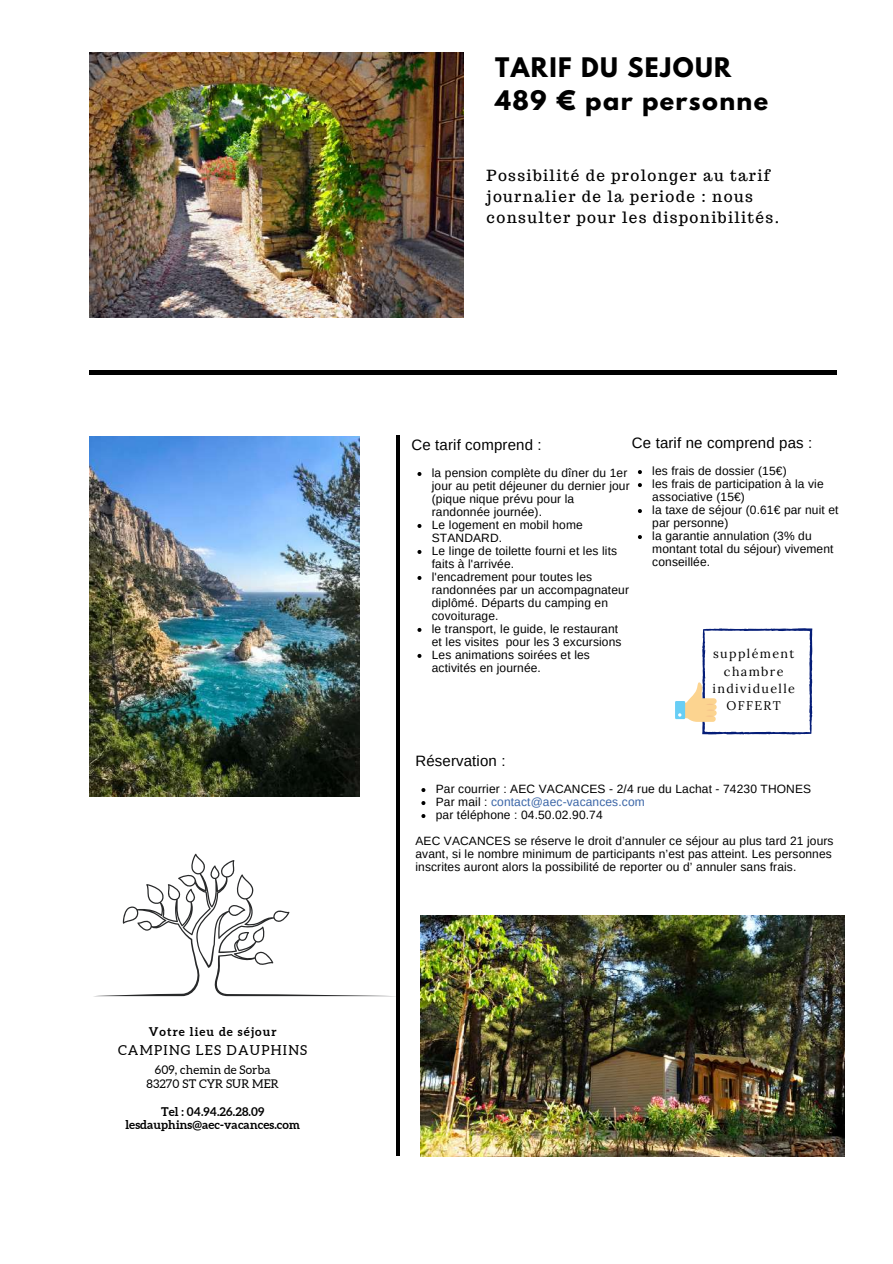
<style>
.page{position:relative;width:893px;height:1264px;background:#fff}
.page>*{position:absolute;margin:0;border:0;box-sizing:border-box;transform-origin:0 0}
.t1{font:700 23.85px/32.5px "League Spartan";letter-spacing:.06em;color:#000}
.t2{font:15.3px/21.1px "Trocchi";letter-spacing:.09em;color:#000}
.t3{font:15px "Arimo";letter-spacing:.01em;color:#000}
.t4{font:13.8px "Aleo";letter-spacing:.09em;color:#000}
.t5{font:12.45px/17.4px "Lora";letter-spacing:.11em;color:#000;text-align:center}
.t6{font:12px/13px "Arimo";letter-spacing:.01em;color:#000}
.t7{font:700 12px/13.8px "Aleo";letter-spacing:.01em;color:#000;text-align:center}
.t8{font:12px/13.8px "Aleo";letter-spacing:.01em;color:#000;text-align:center}
.t9{font:700 12px "Aleo";letter-spacing:.09em;color:#000}
.s1{color:#3a65a7}
</style>
<div class="page">
<img style="left:89px;top:53px;width:375px;height:264px">
<hr style="left:396px;top:435px;width:3px;height:721px;background:#000">
<img style="left:420px;top:915px;width:424px;height:241px">
<svg style="left:417px;top:472px;width:4px;height:4px"></svg>
<svg style="left:417px;top:524px;width:4px;height:4px"></svg>
<svg style="left:417px;top:550px;width:4px;height:4px"></svg>
<svg style="left:417px;top:576px;width:4px;height:4px"></svg>
<svg style="left:417px;top:628px;width:4px;height:4px"></svg>
<svg style="left:417px;top:654px;width:4px;height:4px"></svg>
<svg style="left:96px;top:853px;width:293px;height:143px"></svg>
<hr style="left:89px;top:370px;width:748px;height:4px;background:#000">
<svg style="left:638px;top:470px;width:4px;height:4px"></svg>
<svg style="left:638px;top:483px;width:4px;height:4px"></svg>
<svg style="left:638px;top:509px;width:4px;height:4px"></svg>
<svg style="left:638px;top:535px;width:4px;height:4px"></svg>
<svg style="left:421px;top:788px;width:4px;height:4px"></svg>
<svg style="left:421px;top:801px;width:4px;height:4px"></svg>
<svg style="left:421px;top:814px;width:4px;height:4px"></svg>
<img style="left:89px;top:436px;width:270px;height:360px">
<div style="left:675px;top:701px;width:10px;height:18px;background:#68cef5"></div>
<svg style="left:678px;top:628px;width:134px;height:106px"></svg>
<p class="t9" style="left:149px;top:1025px;width:129px">Votre lieu de séjour</p>
<p class="t4" style="left:118px;top:1042px;width:191px">CAMPING LES DAUPHINS</p>
<p class="t8" style="left:146px;top:1063px;width:134px">609, chemin de Sorba<br>83270 ST CYR SUR MER</p>
<p class="t7" style="left:125px;top:1104px;width:176px">Tel : 04.94.26.28.09 lesdauphins@aec-vacances.com</p>
<h1 class="t1" style="left:495px;top:54px;width:275px">TARIF DU SEJOUR<br>489 € par personne</h1>
<p class="t2" style="left:486px;top:165px;width:294px">Possibilité de prolonger au tarif journalier de la periode : nous consulter pour les disponibilités.</p>
<p class="t3" style="left:411px;top:436px;width:132px">Ce tarif comprend :</p>
<p class="t3" style="left:632px;top:434px;width:182px">Ce tarif ne comprend pas :</p>
<p class="t6" style="left:432px;top:466px;width:199px">la pension complète du dîner du 1er jour au petit déjeuner du dernier jour (pique nique prévu pour la randonnée journée).<br>Le logement en mobil home<br>STANDARD.<br>Le linge de toilette fourni et les lits faits à l'arrivée.<br>l'encadrement pour toutes les randonnées par un accompagnateur diplômé. Départs du camping en covoiturage.<br>le transport, le guide, le restaurant et les visites pour les 3 excursions<br>Les animations soirées et les activités en journée.</p>
<p class="t3" style="left:415px;top:752px;width:92px">Réservation :</p>
<p class="t6" style="left:652px;top:464px;width:188px">les frais de dossier (15€)<br>les frais de participation à la vie associative (15€)<br>la taxe de séjour (0.61€ par nuit et par personne)<br>la garantie annulation (3% du montant total du séjour) vivement conseillée.</p>
<p class="t5" style="left:712px;top:645px;width:84px">supplément chambre individuelle<br>OFFERT</p>
<p class="t6" style="left:436px;top:782px;width:377px">Par courrier : AEC VACANCES - 2/4 rue du Lachat - 74230 THONES<br>Par mail : <span class="s1">contact@aec-vacances.com<br></span>par téléphone : 04.50.02.90.74</p>
<p class="t6" style="left:415px;top:834px;width:419px">AEC VACANCES se réserve le droit d’annuler ce séjour au plus tard 21 jours avant, si le nombre minimum de participants n’est pas atteint. Les personnes inscrites auront alors la possibilité de reporter ou d’ annuler sans frais.</p>
</div>
